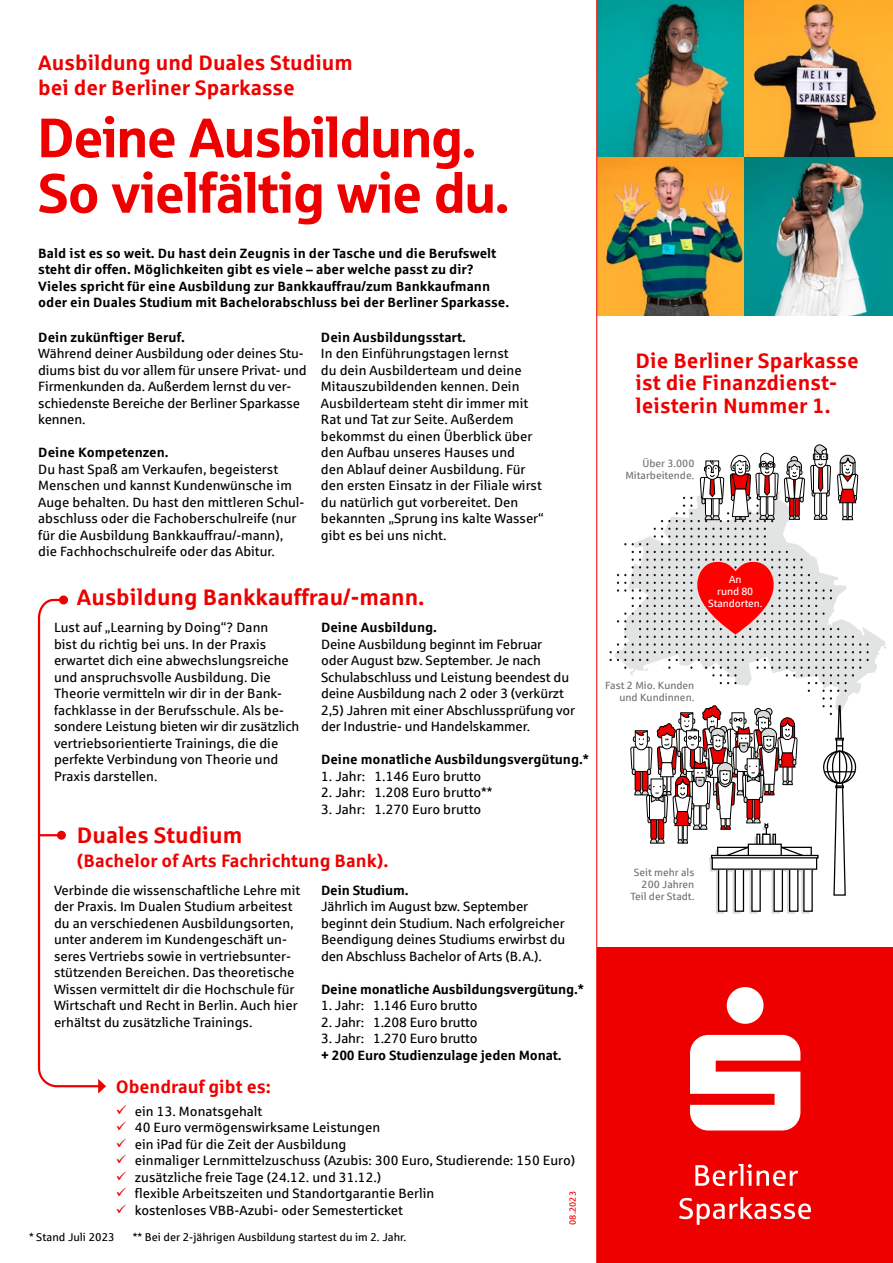
<style>
.page{position:relative;width:893px;height:1263px;background:#fff}
.page>*{position:absolute;margin:0;border:0;box-sizing:border-box;transform-origin:0 0}
.t1{font:55.5px/55.5px "Sparkasse Head";color:#e00}
.t2{font:700 22.5px "Sparkasse Rg";color:#e00}
.t3{font:700 21px/22.5px "Sparkasse Rg";color:#e00}
.t4{font:700 18px "Sparkasse Rg";color:#e00}
.t5{font:13.5px/16.5px "Sparkasse Rg";color:#000}
.t6{font:700 13.5px/16.5px "Sparkasse Rg";color:#000}
.t7{font:11.25px "Sparkasse Rg";color:#000}
.t8{font:10.5px/12px "Sparkasse Rg";color:#6f7070;text-align:right}
.t9{font:10.5px/12px "Sparkasse Rg";letter-spacing:-.01em;color:#fff;text-align:center}
.t10{font:9px "Sparkasse Rg";color:#e00}
</style>
<div class="page">
<img style="left:597px;top:0;width:148px;height:158px">
<img style="left:745px;top:0;width:148px;height:158px">
<img style="left:597px;top:158px;width:148px;height:158px">
<img style="left:745px;top:158px;width:148px;height:158px">
<div style="left:597px;top:947px;width:296px;height:316px;background:#e00"></div>
<svg style="left:679px;top:1197px;width:132px;height:28px"></svg>
<svg style="left:695px;top:1164px;width:103px;height:22px"></svg>
<svg style="left:690px;top:987px;width:110px;height:143px"></svg>
<hr style="left:596px;top:0;width:1px;height:1263px;background:#e00">
<svg style="left:617px;top:496px;width:270px;height:194px"></svg>
<svg style="left:617px;top:497px;width:9px;height:17px"></svg>
<svg style="left:632px;top:497px;width:16px;height:17px"></svg>
<svg style="left:654px;top:497px;width:16px;height:17px"></svg>
<svg style="left:676px;top:497px;width:16px;height:17px"></svg>
<svg style="left:617px;top:520px;width:9px;height:2px"></svg>
<svg style="left:632px;top:520px;width:16px;height:2px"></svg>
<svg style="left:654px;top:520px;width:16px;height:2px"></svg>
<svg style="left:676px;top:520px;width:16px;height:2px"></svg>
<svg style="left:617px;top:528px;width:9px;height:17px"></svg>
<svg style="left:632px;top:528px;width:16px;height:17px"></svg>
<svg style="left:654px;top:528px;width:16px;height:17px"></svg>
<svg style="left:676px;top:528px;width:16px;height:17px"></svg>
<svg style="left:698px;top:528px;width:16px;height:17px"></svg>
<svg style="left:720px;top:528px;width:16px;height:17px"></svg>
<svg style="left:742px;top:528px;width:127px;height:17px"></svg>
<svg style="left:617px;top:551px;width:9px;height:17px"></svg>
<svg style="left:632px;top:551px;width:16px;height:17px"></svg>
<svg style="left:654px;top:551px;width:16px;height:17px"></svg>
<svg style="left:617px;top:574px;width:9px;height:2px"></svg>
<svg style="left:632px;top:574px;width:16px;height:2px"></svg>
<svg style="left:654px;top:574px;width:16px;height:2px"></svg>
<svg style="left:617px;top:582px;width:9px;height:17px"></svg>
<svg style="left:632px;top:582px;width:16px;height:17px"></svg>
<svg style="left:654px;top:582px;width:16px;height:17px"></svg>
<svg style="left:617px;top:605px;width:9px;height:17px"></svg>
<svg style="left:632px;top:605px;width:16px;height:17px"></svg>
<svg style="left:654px;top:605px;width:16px;height:17px"></svg>
<svg style="left:639px;top:628px;width:9px;height:2px"></svg>
<svg style="left:654px;top:628px;width:16px;height:2px"></svg>
<svg style="left:632px;top:636px;width:16px;height:17px"></svg>
<svg style="left:654px;top:636px;width:16px;height:17px"></svg>
<svg style="left:610px;top:636px;width:16px;height:40px"></svg>
<svg style="left:632px;top:659px;width:16px;height:17px"></svg>
<svg style="left:654px;top:659px;width:16px;height:17px"></svg>
<svg style="left:676px;top:659px;width:16px;height:17px"></svg>
<svg style="left:698px;top:659px;width:38px;height:17px"></svg>
<svg style="left:742px;top:659px;width:127px;height:17px"></svg>
<svg style="left:617px;top:682px;width:9px;height:2px"></svg>
<svg style="left:632px;top:682px;width:16px;height:2px"></svg>
<svg style="left:654px;top:682px;width:16px;height:2px"></svg>
<svg style="left:676px;top:682px;width:16px;height:2px"></svg>
<svg style="left:698px;top:682px;width:16px;height:2px"></svg>
<svg style="left:720px;top:682px;width:16px;height:2px"></svg>
<svg style="left:742px;top:682px;width:127px;height:2px"></svg>
<svg style="left:676px;top:551px;width:193px;height:102px;background:#e3b0b0"></svg>
<svg style="left:698px;top:444px;width:171px;height:78px"></svg>
<svg style="left:630px;top:690px;width:230px;height:223px"></svg>
<div style="left:748px;top:844px;width:33px;height:13px;background:#fff"></div>
<div style="left:748px;top:843px;width:34px;height:15px;border:1px solid #000"></div>
<div style="left:711px;top:855px;width:108px;height:3px;border:1px solid #000"></div>
<svg style="left:59px;top:595px;width:9px;height:9px"></svg>
<svg style="left:37px;top:598px;width:69px;height:495px"></svg>
<hr style="left:39px;top:834px;width:22px;height:2px;background:#e00">
<div style="left:57px;top:831px;width:9px;height:9px;background:#e00;border-radius:50%"></div>
<h3 class="t3" style="left:38px;top:49px;width:316px;line-height:25.2px">Ausbildung und Duales Studium bei der Berliner Sparkasse</h3>
<h1 class="t1" style="left:38px;top:108px;width:472px">Deine Ausbildung.<br>So vielfältig wie du.</h1>
<p class="t6" style="left:38px;top:244px;width:472px">Bald ist es so weit. Du hast dein Zeugnis in der Tasche und die Berufswelt steht dir offen. Möglichkeiten gibt es viele – aber welche passt zu dir?<br>Vieles spricht für eine Ausbildung zur Bankkauffrau/zum Bankkaufmann oder ein Duales Studium mit Bachelorabschluss bei der Berliner Sparkasse.</p>
<p class="t6" style="left:38px;top:328px;width:148px">Dein zukünftiger Beruf.</p>
<p class="t5" style="left:38px;top:345px;width:270px">Während deiner Ausbildung oder deines Stu&shy;diums bist du vor allem für unsere Privat- und Firmenkunden da. Außerdem lernst du ver&shy;schiedenste Bereiche der Berliner Sparkasse kennen.</p>
<p class="t6" style="left:38px;top:444px;width:132px">Deine Kompetenzen.</p>
<p class="t5" style="left:38px;top:461px;width:268px">Du hast Spaß am Verkaufen, begeisterst Menschen und kannst Kundenwünsche im Auge behalten. Du hast den mittleren Schul&shy;abschluss oder die Fachoberschulreife (nur für die Ausbildung Bankkauffrau/-mann), die Fachhochschulreife oder das Abitur.</p>
<p class="t6" style="left:321px;top:328px;width:147px">Dein Ausbildungsstart.</p>
<p class="t5" style="left:321px;top:345px;width:225px">In den Einführungstagen lernst<br>du dein Ausbilderteam und deine<br>Mitauszubildenden kennen. Dein<br>Ausbilderteam steht dir immer mit<br>Rat und Tat zur Seite. Außerdem bekommst du einen Überblick über den Aufbau unseres Hauses und<br>den Ablauf deiner Ausbildung. Für den ersten Einsatz in der Filiale wirst du natürlich gut vorbereitet. Den bekannten „Sprung ins kalte Wasser“ gibt es bei uns nicht.</p>
<h2 class="t2" style="left:77px;top:583px;width:349px">Ausbildung Bankkauffrau/-mann.</h2>
<p class="t5" style="left:54px;top:619px;width:247px">Lust auf „Learning by Doing“? Dann<br>bist du richtig bei uns. In der Praxis erwartet dich eine abwechslungsreiche und anspruchsvolle Ausbildung. Die Theorie vermitteln wir dir in der Bank&shy;fachklasse in der Berufsschule. Als be&shy;sondere Leistung bieten wir dir zusätzlich vertriebsorientierte Trainings, die die perfekte Verbindung von Theorie und Praxis darstellen.</p>
<p class="t6" style="left:321px;top:619px;width:117px">Deine Ausbildung.</p>
<p class="t5" style="left:321px;top:635px;width:256px">Deine Ausbildung beginnt im Februar<br>oder August bzw. September. Je nach Schulabschluss und Leistung beendest du deine Ausbildung nach 2 oder 3 (verkürzt 2,5) Jahren mit einer Abschlussprüfung vor der Industrie- und Handelskammer.</p>
<p class="t6" style="left:321px;top:751px;width:270px">Deine monatliche Ausbildungsvergütung.*</p>
<p class="t5" style="left:321px;top:767px;width:162px">1. Jahr: 1.146 Euro brutto</p>
<p class="t5" style="left:321px;top:784px;width:173px">2. Jahr: 1.208 Euro brutto**</p>
<p class="t5" style="left:321px;top:800px;width:162px">3. Jahr: 1.270 Euro brutto</p>
<h2 class="t2" style="left:77px;top:821px;width:167px">Duales Studium</h2>
<h3 class="t4" style="left:77px;top:849px;width:313px">(Bachelor of Arts Fachrichtung Bank).</h3>
<p class="t5" style="left:54px;top:881px;width:248px">Verbinde die wissenschaftliche Lehre mit der Praxis. Im Dualen Studium arbeitest du an verschiedenen Ausbildungsorten, unter anderem im Kundengeschäft un&shy;seres Vertriebs sowie in vertriebsunter&shy;stützenden Bereichen. Das theoretische Wissen vermittelt dir die Hochschule für Wirtschaft und Recht in Berlin. Auch hier erhältst du zusätzliche Trainings.</p>
<p class="t6" style="left:321px;top:881px;width:89px">Dein Studium.</p>
<p class="t5" style="left:321px;top:898px;width:246px">Jährlich im August bzw. September beginnt dein Studium. Nach erfolgreicher Beendigung deines Studiums erwirbst du den Abschluss Bachelor of Arts (B.A.).</p>
<p class="t6" style="left:321px;top:980px;width:264px">Deine monatliche Ausbildungsvergütung.*</p>
<p class="t5" style="left:321px;top:997px;width:158px">1. Jahr: 1.146 Euro brutto</p>
<p class="t5" style="left:321px;top:1013px;width:158px">2. Jahr: 1.208 Euro brutto</p>
<p class="t5" style="left:321px;top:1030px;width:158px">3. Jahr: 1.270 Euro brutto</p>
<p class="t6" style="left:321px;top:1046px;width:242px">+ 200 Euro Studienzulage jeden Monat.</p>
<h3 class="t4" style="left:116px;top:1075px;width:157px">Obendrauf gibt es:</h3>
<p class="t5" style="left:135px;top:1102px;width:442px">ein 13. Monatsgehalt<br>40 Euro vermögenswirksame Leistungen<br>ein iPad für die Zeit der Ausbildung<br>einmaliger Lernmittelzuschuss (Azubis: 300 Euro, Studierende: 150 Euro) zusätzliche freie Tage (24.12. und 31.12.)<br>flexible Arbeitszeiten und Standortgarantie Berlin<br>kostenloses VBB-Azubi- oder Semesterticket</p>
<p class="t10" style="left:567px;top:1225px;width:35px;rotate:-90deg">08.2023</p>
<p class="t7" style="left:29px;top:1230px;width:87px">* Stand Juli 2023</p>
<p class="t7" style="left:133px;top:1230px;width:275px">** Bei der 2-jährigen Ausbildung startest du im 2. Jahr.</p>
<h3 class="t3" style="left:635px;top:348px;width:225px">Die Berliner Sparkasse ist die Finanzdienst&shy;leisterin Nummer 1.</h3>
<p class="t8" style="left:625px;top:457px;width:71px">Über 3.000<br>Mitarbeitende.</p>
<p class="t9" style="left:708px;top:573px;width:56px">An<br>rund 80<br>Standorten.</p>
<p class="t8" style="left:605px;top:679px;width:91px">Fast 2 Mio. Kunden und Kundinnen.</p>
<p class="t8" style="left:630px;top:866px;width:65px">Seit mehr als<br>200 Jahren<br>Teil der Stadt.</p>
</div>
